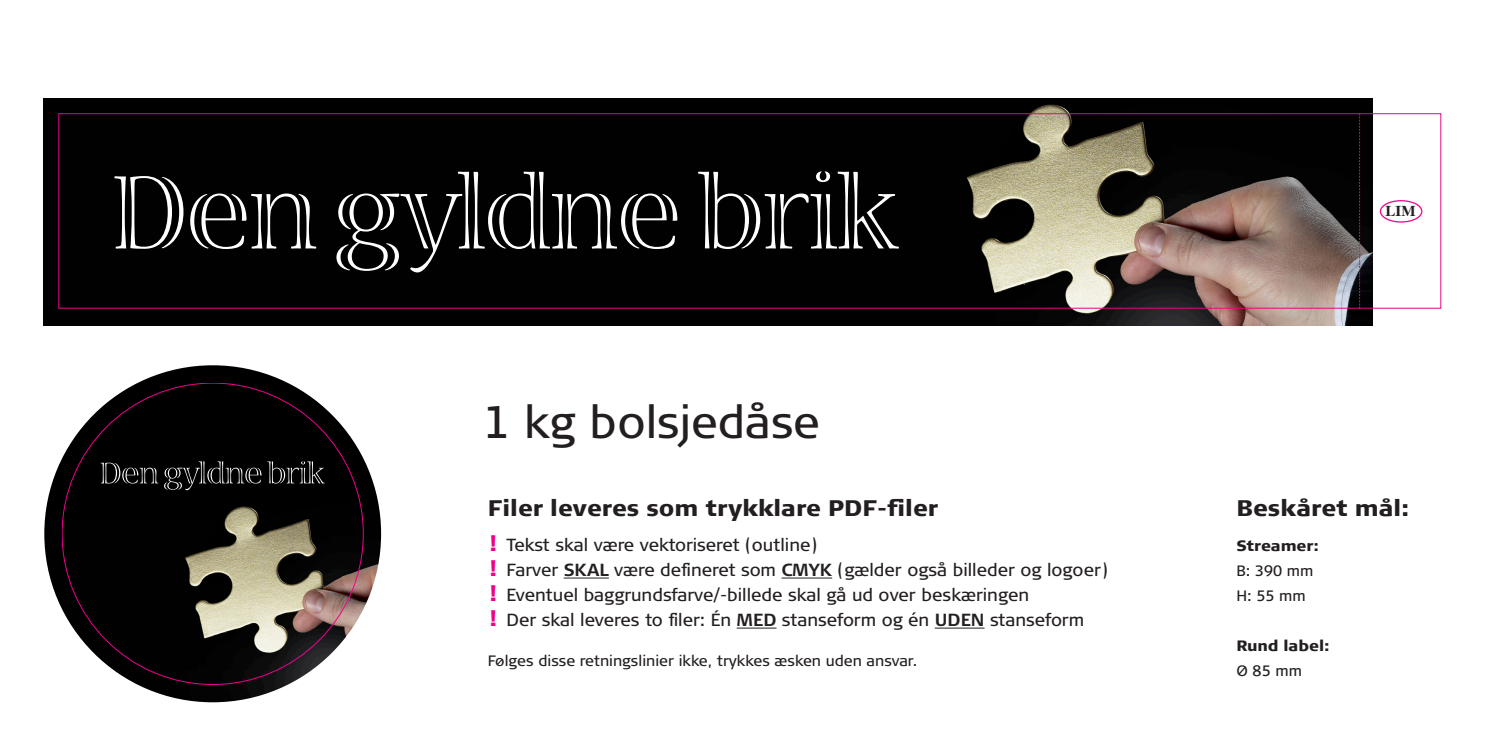
<style>
.page{position:relative;width:1489px;height:745px;background:#fff}
.page>*{position:absolute;margin:0;border:0;box-sizing:border-box;transform-origin:0 0}
.t1{font:45px "Signa Column";color:#231f20}
.t2{font:900 22.5px "Signa Column";color:#231f20}
.t3{font:17.5px "Signa Column";color:#231f20}
.t4{font:15px "Signa Column";color:#231f20}
.t5{font:900 15px "Signa Column";color:#231f20}
.t6{font:700 15px "Times";color:#231f20}
.s1{font-weight:900;font-size:22.5px;color:#ed028c}
.s2{font-weight:700}
</style>
<div class="page">
<div style="left:43px;top:98px;width:534px;height:227px;background:#010101"></div>
<img style="left:577px;top:98px;width:795px;height:227px">
<hr style="left:563px;top:577px;width:46px;height:1px;background:#231f20">
<hr style="left:781px;top:577px;width:51px;height:1px;background:#231f20">
<hr style="left:736px;top:627px;width:40px;height:1px;background:#231f20">
<hr style="left:934px;top:627px;width:50px;height:1px;background:#231f20">
<div style="left:58px;top:113px;width:1382px;height:195px;border:1px solid #ed028c"></div>
<svg style="left:1359px;top:113px;width:1px;height:195px"></svg>
<div style="left:1379px;top:200px;width:43px;height:22px;border:1px solid #ed028c;border-radius:50%"></div>
<img style="left:44px;top:365px;width:337px;height:336px;border-radius:50%">
<svg style="left:101px;top:461px;width:224px;height:29px"></svg>
<svg style="left:114px;top:171px;width:785px;height:101px;fill:#010101"></svg>
<p class="t1" style="left:483px;top:396px;width:338px">1 kg bolsjedåse</p>
<p class="t2" style="left:488px;top:493px;width:452px">Filer leveres som trykklare PDF-filer</p>
<p class="t3" style="left:488px;top:534px;width:331px"><span class="s1">!</span> Tekst skal være vektoriseret (outline)</p>
<p class="t3" style="left:488px;top:559px;width:621px"><span class="s1">!</span> Farver <span class="s2">SKAL</span> være defineret som <span class="s2">CMYK</span> (gælder også billeder og logoer)</p>
<p class="t3" style="left:488px;top:584px;width:543px"><span class="s1">!</span> Eventuel baggrundsfarve/-billede skal gå ud over beskæringen</p>
<p class="t3" style="left:488px;top:609px;width:598px"><span class="s1">!</span> Der skal leveres to filer: Én <span class="s2">MED</span> stanseform og én <span class="s2">UDEN</span> stanseform</p>
<p class="t4" style="left:488px;top:651px;width:431px">Følges disse retningslinier ikke, trykkes æsken uden ansvar.</p>
<p class="t6" style="left:1385px;top:196px;width:31px">LIM</p>
<p class="t2" style="left:1236px;top:493px;width:175px">Beskåret mål:</p>
<p class="t5" style="left:1236px;top:535px;width:84px">Streamer:</p>
<p class="t4" style="left:1236px;top:561px;width:79px">B: 390 mm</p>
<p class="t4" style="left:1236px;top:586px;width:71px">H: 55 mm</p>
<p class="t5" style="left:1236px;top:635px;width:95px">Rund label:</p>
<p class="t4" style="left:1236px;top:661px;width:67px">Ø 85 mm</p>
</div>
